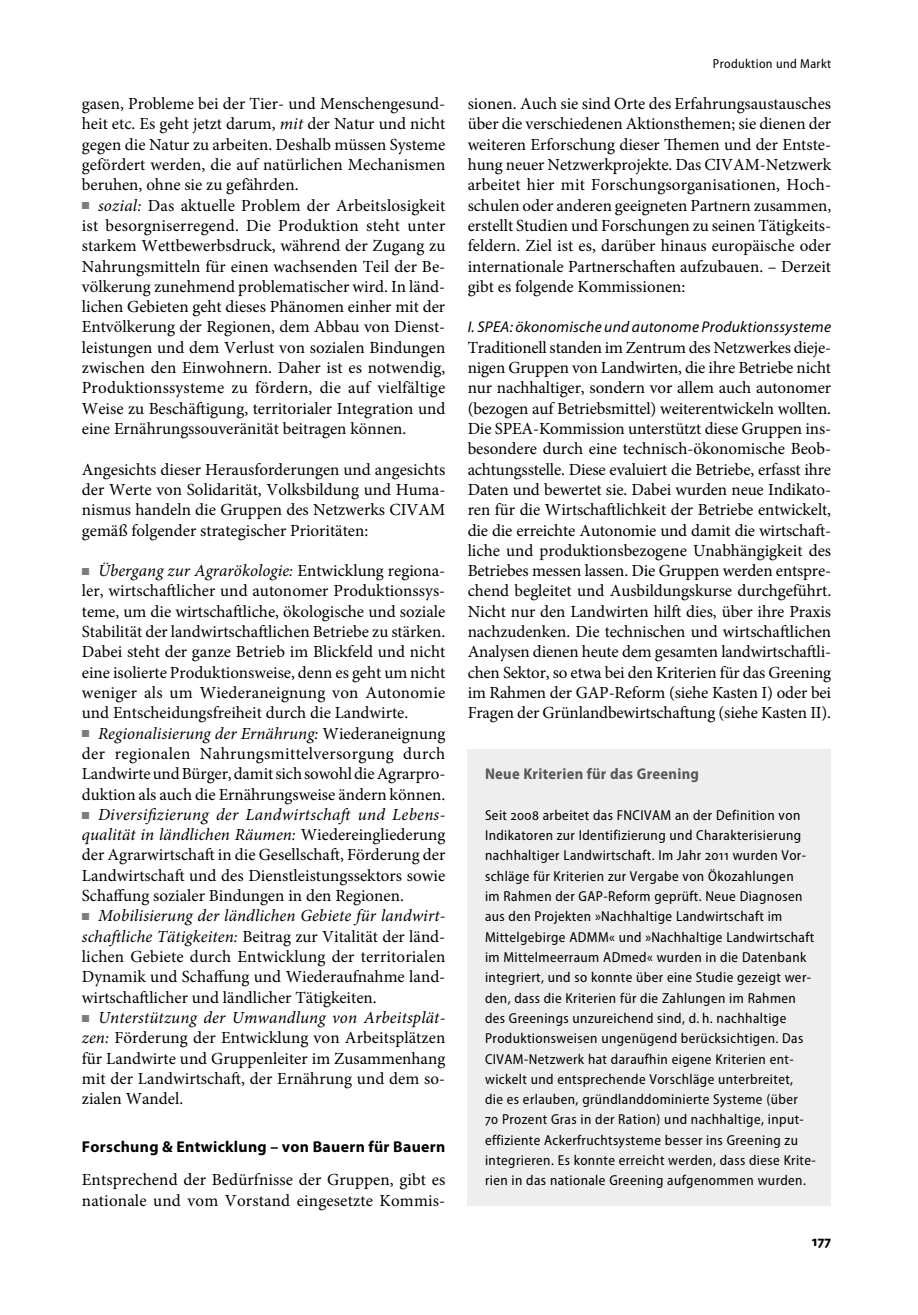
<style>
.page{position:relative;width:918px;height:1315px;background:#fff}
.page>*{position:absolute;margin:0;border:0;box-sizing:border-box;transform-origin:0 0}
.t1{font:16.97px/20.3px "Minion Pro";color:#000;text-align:justify}
.t2{font:700 15.75px "Myriad Pro";letter-spacing:.02em;color:#000}
.t3{font:italic 15.58px "Myriad Pro";letter-spacing:.015em;color:#000}
.t4{font:700 semi-condensed 15.58px "Myriad Pro";letter-spacing:.02em;color:#585858}
.t5{font:700 semi-condensed 14.88px "Myriad Pro";color:#000}
.t6{font:semi-condensed 14.35px/20.3px "Myriad Pro";letter-spacing:.03em;color:#000}
.t7{font:semi-condensed 13.12px "Myriad Pro";letter-spacing:.03em;color:#000}
.s1{font-style:italic}
.s2{color:#7c7c7c}
</style>
<div class="page">
<div style="left:468px;top:749px;width:363px;height:456px;background:#eee"></div>
<p class="t1" style="left:82px;top:95px;width:365px">gasen, Probleme bei der Tier- und Menschengesund&shy;heit etc. Es geht jetzt darum, <span class="s1">mit</span> der Natur und nicht gegen die Natur zu arbeiten. Deshalb müssen Systeme gefördert werden, die auf natürlichen Mechanismen beruhen, ohne sie zu gefährden.</p>
<p class="t1" style="left:82px;top:197px;width:365px"><span class="s2">■</span> <span class="s1">sozial:</span> Das aktuelle Problem der Arbeitslosigkeit ist besorgniserregend. Die Produktion steht unter starkem Wettbewerbsdruck, während der Zugang zu Nahrungsmitteln für einen wachsenden Teil der Be&shy;völkerung zunehmend problematischer wird. In länd&shy;lichen Gebieten geht dieses Phänomen einher mit der Entvölkerung der Regionen, dem Abbau von Dienst&shy;leistungen und dem Verlust von sozialen Bindungen zwischen den Einwohnern. Daher ist es notwendig, Produktionssysteme zu fördern, die auf vielfältige Weise zu Beschäftigung, territorialer Integration und eine Ernährungssouveränität beitragen können.</p>
<p class="t1" style="left:82px;top:460px;width:365px">Angesichts dieser Herausforderungen und angesichts der Werte von Solidarität, Volksbildung und Huma&shy;nismus handeln die Gruppen des Netzwerks CIVAM gemäß folgender strategischer Prioritäten:</p>
<p class="t1" style="left:82px;top:562px;width:365px"><span class="s2">■</span> <span class="s1">Übergang zur Agrarökologie:</span> Entwicklung regiona&shy;ler, wirtschaftlicher und autonomer Produktionssys&shy;teme, um die wirtschaftliche, ökologische und soziale Stabilität der landwirtschaftlichen Betriebe zu stärken.<br>Dabei steht der ganze Betrieb im Blickfeld und nicht eine isolierte Produktionsweise, denn es geht um nicht weniger als um Wiederaneignung von Autonomie und Entscheidungsfreiheit durch die Landwirte.</p>
<p class="t1" style="left:82px;top:724px;width:365px"><span class="s2">■</span> <span class="s1">Regionalisierung der Ernährung:</span> Wiederaneignung der regionalen Nahrungsmittelversorgung durch Landwirte und Bürger, damit sich sowohl die Agrarpro&shy;duktion als auch die Ernährungsweise ändern können.</p>
<p class="t1" style="left:82px;top:806px;width:365px"><span class="s2">■</span> <span class="s1">Diversifizierung der Landwirtschaft und Lebens&shy;qualität in ländlichen Räumen:</span> Wiedereingliederung der Agrarwirtschaft in die Gesellschaft, Förderung der Landwirtschaft und des Dienstleistungssektors sowie Schaffung sozialer Bindungen in den Regionen.</p>
<p class="t1" style="left:82px;top:907px;width:365px"><span class="s2">■</span> <span class="s1">Mobilisierung der ländlichen Gebiete für landwirt&shy;schaftliche Tätigkeiten:</span> Beitrag zur Vitalität der länd&shy;lichen Gebiete durch Entwicklung der territorialen Dynamik und Schaffung und Wiederaufnahme land&shy;wirtschaftlicher und ländlicher Tätigkeiten.</p>
<p class="t1" style="left:82px;top:1009px;width:365px"><span class="s2">■</span> <span class="s1">Unterstützung der Umwandlung von Arbeitsplät&shy;zen:</span> Förderung der Entwicklung von Arbeitsplätzen für Landwirte und Gruppenleiter im Zusammenhang mit der Landwirtschaft, der Ernährung und dem so&shy;zialen Wandel.</p>
<p class="t2" style="left:82px;top:1141px;width:365px">Forschung &amp; Entwicklung – von Bauern für Bauern</p>
<p class="t1" style="left:82px;top:1171px;width:365px">Entsprechend der Bedürfnisse der Gruppen, gibt es nationale und vom Vorstand eingesetzte Kommis-</p>
<p class="t7" style="left:713px;top:59px;width:120px">Produktion und Markt</p>
<p class="t1" style="left:468px;top:95px;width:365px">sionen. Auch sie sind Orte des Erfahrungsaustausches über die verschiedenen Aktionsthemen; sie dienen der weiteren Erforschung dieser Themen und der Entste&shy;hung neuer Netzwerkprojekte. Das CIVAM-Netzwerk arbeitet hier mit Forschungsorganisationen, Hoch&shy;schulen oder anderen geeigneten Partnern zusammen, erstellt Studien und Forschungen zu seinen Tätigkeits&shy;feldern. Ziel ist es, darüber hinaus europäische oder internationale Partnerschaften aufzubauen. – Derzeit gibt es folgende Kommissionen:</p>
<p class="t3" style="left:468px;top:321px;width:365px">I. SPEA: ökonomische und autonome Produktionssysteme</p>
<p class="t1" style="left:468px;top:339px;width:365px">Traditionell standen im Zentrum des Netzwerkes dieje&shy;nigen Gruppen von Landwirten, die ihre Betriebe nicht nur nachhaltiger, sondern vor allem auch autonomer (bezogen auf Betriebsmittel) weiterentwickeln wollten.<br>Die SPEA-Kommission unterstützt diese Gruppen ins&shy;besondere durch eine technisch-ökonomische Beob&shy;achtungsstelle. Diese evaluiert die Betriebe, erfasst ihre Daten und bewertet sie. Dabei wurden neue Indikato&shy;ren für die Wirtschaftlichkeit der Betriebe entwickelt, die die erreichte Autonomie und damit die wirtschaft&shy;liche und produktionsbezogene Unabhängigkeit des Betriebes messen lassen. Die Gruppen werden entspre&shy;chend begleitet und Ausbildungskurse durchgeführt.<br>Nicht nur den Landwirten hilft dies, über ihre Praxis nachzudenken. Die technischen und wirtschaftlichen Analysen dienen heute dem gesamten landwirtschaftli&shy;chen Sektor, so etwa bei den Kriterien für das Greening im Rahmen der GAP-Reform (siehe Kasten I) oder bei Fragen der Grünlandbewirtschaftung (siehe Kasten II).</p>
<p class="t4" style="left:485px;top:768px;width:215px">Neue Kriterien für das Greening</p>
<p class="t6" style="left:485px;top:806px;width:332px">Seit 2008 arbeitet das FNCIVAM an der Definition von Indikatoren zur Identifizierung und Charakterisierung nachhaltiger Landwirtschaft. Im Jahr 2011 wurden Vor&shy;schläge für Kriterien zur Vergabe von Ökozahlungen<br>im Rahmen der GAP-Reform geprüft. Neue Diagnosen aus den Projekten »Nachhaltige Landwirtschaft im Mittelgebirge ADMM« und »Nachhaltige Landwirtschaft im Mittelmeerraum ADmed« wurden in die Datenbank integriert, und so konnte über eine Studie gezeigt wer&shy;den, dass die Kriterien für die Zahlungen im Rahmen des Greenings unzureichend sind, d. h. nachhaltige Produktionsweisen ungenügend berücksichtigen. Das CIVAM-Netzwerk hat daraufhin eigene Kriterien ent&shy;wickelt und entsprechende Vorschläge unterbreitet,<br>die es erlauben, gründlanddominierte Systeme (über<br>70 Prozent Gras in der Ration) und nachhaltige, input&shy;effiziente Ackerfruchtsysteme besser ins Greening zu integrieren. Es konnte erreicht werden, dass diese Krite&shy;rien in das nationale Greening aufgenommen wurden.</p>
<p class="t5" style="left:812px;top:1235px;width:21px">177</p>
</div>
